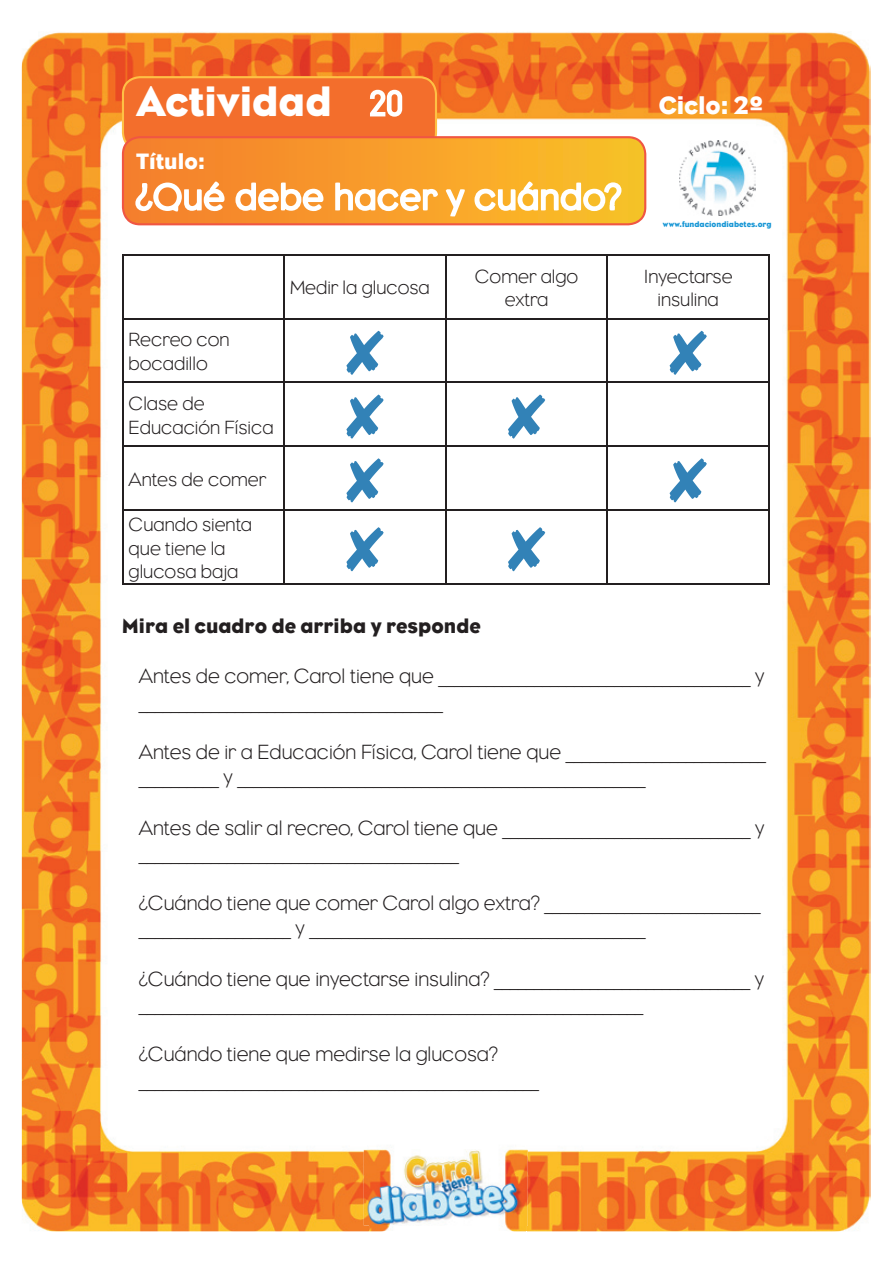
<style>
.page{position:relative;width:893px;height:1263px;background:#fff}
.page>*{position:absolute;margin:0;border:0;box-sizing:border-box;transform-origin:0 0}
.t1{font:42.75px "Eagle";color:#fff}
.t2{font:25.65px "Eagle";color:#fff}
.t3{font:22.8px "Eagle";color:#fff}
.t4{font:300 21px/25.2px "Eagle";color:#231f20}
.t5{font:21px "Eagle";color:#231f20}
.t6{font:300 19.5px/23.4px "Eagle";color:#231f20}
.t7{font:8.25px "Eagle";color:#1796d5}
</style>
<div class="page">
<img style="left:22px;top:32px;width:849px;height:1199px">
<img style="left:679px;top:140px;width:76px;height:75px">
<svg style="left:122px;top:136px;width:524px;height:89px;background:#f69d2d"></svg>
<img style="left:369px;top:1137px;width:157px;height:95px">
<img style="left:364px;top:1149px;width:164px;height:76px">
<img style="left:369px;top:1149px;width:157px;height:76px">
<svg style="left:122px;top:76px;width:315px;height:75px;background:#f47932"></svg>
<svg style="left:134px;top:175px;width:92px;height:42px"></svg>
<svg style="left:234px;top:181px;width:91px;height:36px"></svg>
<svg style="left:334px;top:181px;width:133px;height:37px"></svg>
<svg style="left:473px;top:179px;width:150px;height:40px"></svg>
<hr style="left:122px;top:254px;width:162px;height:2px;background:#231f20">
<hr style="left:122px;top:256px;width:1px;height:62px;background:#231f20">
<hr style="left:284px;top:254px;width:162px;height:2px;background:#231f20">
<hr style="left:283px;top:256px;width:2px;height:62px;background:#231f20">
<hr style="left:446px;top:254px;width:161px;height:2px;background:#231f20">
<hr style="left:445px;top:256px;width:2px;height:62px;background:#231f20">
<hr style="left:607px;top:254px;width:163px;height:2px;background:#231f20">
<hr style="left:607px;top:256px;width:1px;height:62px;background:#231f20">
<hr style="left:768px;top:256px;width:2px;height:62px;background:#231f20">
<hr style="left:122px;top:318px;width:162px;height:1px;background:#231f20">
<hr style="left:122px;top:319px;width:1px;height:63px;background:#231f20">
<hr style="left:284px;top:318px;width:162px;height:1px;background:#231f20">
<hr style="left:283px;top:319px;width:2px;height:63px;background:#231f20">
<hr style="left:446px;top:318px;width:161px;height:1px;background:#231f20">
<hr style="left:445px;top:319px;width:2px;height:63px;background:#231f20">
<hr style="left:607px;top:318px;width:163px;height:1px;background:#231f20">
<hr style="left:607px;top:319px;width:1px;height:63px;background:#231f20">
<hr style="left:768px;top:319px;width:2px;height:63px;background:#231f20">
<hr style="left:122px;top:382px;width:162px;height:1px;background:#231f20">
<hr style="left:122px;top:383px;width:1px;height:62px;background:#231f20">
<hr style="left:284px;top:382px;width:162px;height:1px;background:#231f20">
<hr style="left:283px;top:383px;width:2px;height:62px;background:#231f20">
<hr style="left:446px;top:382px;width:161px;height:1px;background:#231f20">
<hr style="left:445px;top:383px;width:2px;height:62px;background:#231f20">
<hr style="left:607px;top:382px;width:163px;height:1px;background:#231f20">
<hr style="left:607px;top:383px;width:1px;height:62px;background:#231f20">
<hr style="left:768px;top:383px;width:2px;height:62px;background:#231f20">
<hr style="left:122px;top:445px;width:162px;height:2px;background:#231f20">
<hr style="left:122px;top:447px;width:1px;height:62px;background:#231f20">
<hr style="left:284px;top:445px;width:162px;height:2px;background:#231f20">
<hr style="left:283px;top:447px;width:2px;height:62px;background:#231f20">
<hr style="left:446px;top:445px;width:161px;height:2px;background:#231f20">
<hr style="left:445px;top:447px;width:2px;height:62px;background:#231f20">
<hr style="left:607px;top:445px;width:163px;height:2px;background:#231f20">
<hr style="left:607px;top:447px;width:1px;height:62px;background:#231f20">
<hr style="left:768px;top:447px;width:2px;height:62px;background:#231f20">
<hr style="left:122px;top:509px;width:162px;height:2px;background:#231f20">
<hr style="left:122px;top:511px;width:1px;height:72px;background:#231f20">
<hr style="left:284px;top:509px;width:162px;height:2px;background:#231f20">
<hr style="left:283px;top:511px;width:2px;height:72px;background:#231f20">
<hr style="left:446px;top:509px;width:161px;height:2px;background:#231f20">
<hr style="left:445px;top:511px;width:2px;height:72px;background:#231f20">
<hr style="left:607px;top:509px;width:163px;height:2px;background:#231f20">
<hr style="left:607px;top:511px;width:1px;height:72px;background:#231f20">
<hr style="left:768px;top:511px;width:2px;height:72px;background:#231f20">
<hr style="left:122px;top:583px;width:162px;height:2px;background:#231f20">
<hr style="left:284px;top:583px;width:162px;height:2px;background:#231f20">
<hr style="left:446px;top:583px;width:161px;height:2px;background:#231f20">
<hr style="left:607px;top:583px;width:163px;height:2px;background:#231f20">
<svg style="left:346px;top:330px;width:38px;height:45px"></svg>
<svg style="left:670px;top:330px;width:37px;height:45px"></svg>
<svg style="left:346px;top:394px;width:38px;height:44px"></svg>
<svg style="left:508px;top:394px;width:37px;height:44px"></svg>
<svg style="left:346px;top:458px;width:38px;height:44px"></svg>
<svg style="left:670px;top:458px;width:37px;height:44px"></svg>
<svg style="left:346px;top:526px;width:38px;height:45px"></svg>
<svg style="left:508px;top:526px;width:37px;height:45px"></svg>
<h1 class="t1" style="left:136px;top:77px;width:197px">Actividad</h1>
<p class="t3" style="left:136px;top:148px;width:70px">Título:</p>
<p class="t2" style="left:658px;top:91px;width:107px">Ciclo: 2º</p>
<p class="t7" style="left:663px;top:220px;width:110px">www.fundaciondiabetes.org</p>
<p class="t6" style="left:129px;top:328px;width:102px">Recreo con bocadillo</p>
<p class="t6" style="left:129px;top:392px;width:146px">Clase de<br>Educación Física</p>
<p class="t6" style="left:129px;top:467px;width:139px">Antes de comer</p>
<p class="t6" style="left:129px;top:513px;width:125px">Cuando sienta que tiene la glucosa baja</p>
<p class="t6" style="left:290px;top:276px;width:141px">Medir la glucosa</p>
<p class="t6" style="left:475px;top:264px;width:105px;text-align:center">Comer algo extra</p>
<p class="t6" style="left:644px;top:264px;width:90px;text-align:center">Inyectarse insulina</p>
<p class="t5" style="left:122px;top:614px;width:360px">Mira el cuadro de arriba y responde</p>
<p class="t4" style="left:139px;top:664px;width:627px">Antes de comer, Carol tiene que _______________________________________ y ______________________________________</p>
<p class="t4" style="left:139px;top:739px;width:628px">Antes de ir a Educación Física, Carol tiene que _________________________ __________ y ___________________________________________________</p>
<p class="t4" style="left:139px;top:815px;width:627px">Antes de salir al recreo, Carol tiene que _______________________________ y ________________________________________</p>
<p class="t4" style="left:139px;top:890px;width:623px">¿Cuándo tiene que comer Carol algo extra? ___________________________ ___________________ y __________________________________________</p>
<p class="t4" style="left:139px;top:966px;width:627px">¿Cuándo tiene que inyectarse insulina? ________________________________ y _______________________________________________________________</p>
<p class="t4" style="left:139px;top:1042px;width:402px">¿Cuándo tiene que medirse la glucosa? __________________________________________________</p>
</div>
